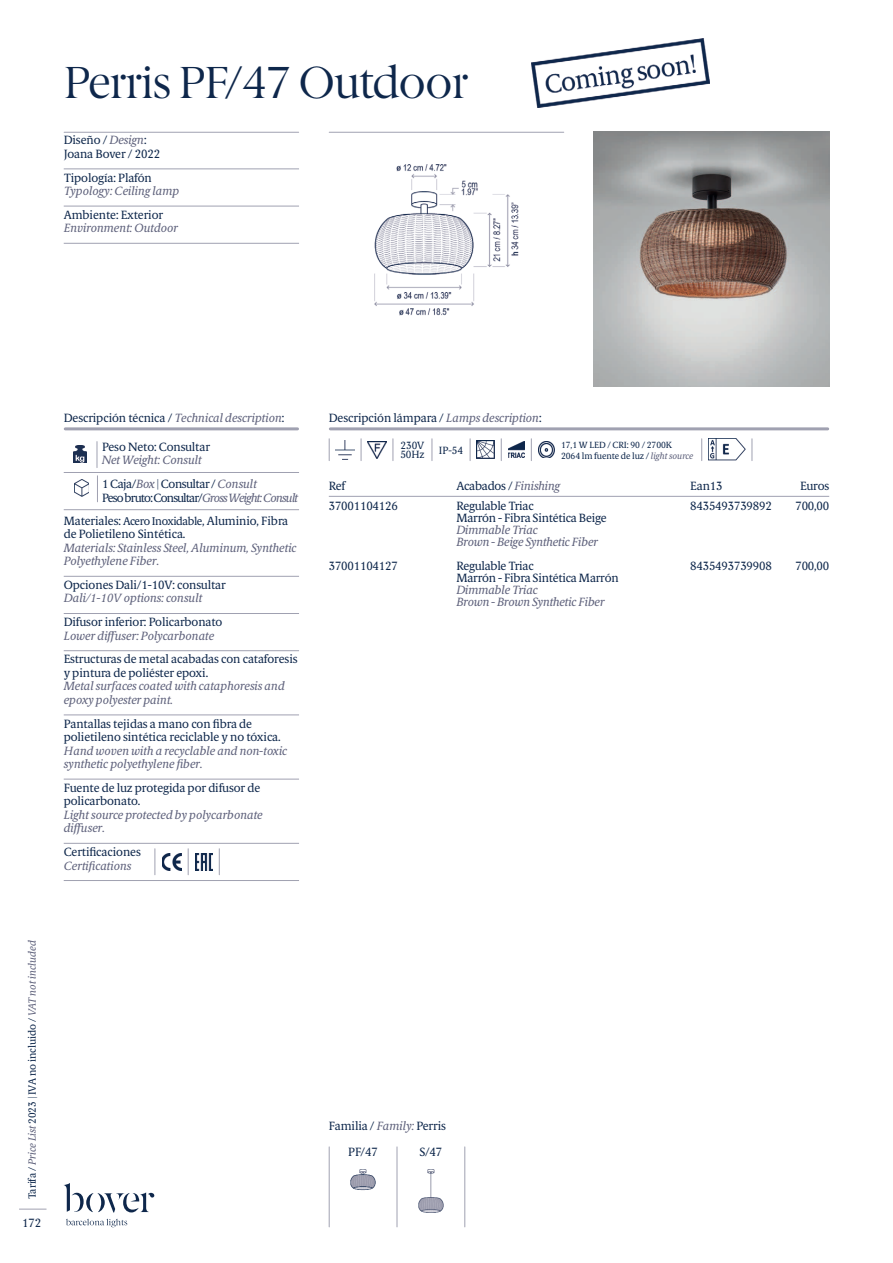
<style>
.page{position:relative;width:893px;height:1263px;background:#fff}
.page>*{position:absolute;margin:0;border:0;box-sizing:border-box;transform-origin:0 0}
.t1{font:45px "Berlingske Serif";letter-spacing:-.025em;color:#0e274b}
.t2{font:12px/13.5px "Berlingske Serif Tx";letter-spacing:-.01em;color:#0e274b}
.t3{font:italic 12px/13.5px "Berlingske Serif Tx";letter-spacing:-.01em;color:#5f627c}
.t4{font:10.5px/9px "Berlingske Serif Tx";letter-spacing:-.01em;color:#0e274b}
.t5{font:9px/10.8px "Berlingske Serif Tx";letter-spacing:-.01em;color:#0e274b}
.s1{font-style:italic;color:#5f627c}
.s2{font-style:normal;color:#0e274b}
.s3{font-size:11.25px}
</style>
<div class="page">
<hr style="left:64px;top:169px;width:235px;height:1px;background:#a0a1b1">
<hr style="left:64px;top:206px;width:235px;height:1px;background:#a0a1b1">
<hr style="left:64px;top:243px;width:235px;height:1px;background:#a0a1b1">
<hr style="left:64px;top:132px;width:235px;height:1px;background:#a0a1b1">
<hr style="left:329px;top:132px;width:235px;height:1px;background:#a0a1b1">
<img style="left:374px;top:164px;width:145px;height:152px">
<hr style="left:64px;top:472px;width:235px;height:1px;background:#a0a1b1">
<hr style="left:64px;top:509px;width:235px;height:1px;background:#a0a1b1">
<hr style="left:64px;top:576px;width:235px;height:1px;background:#a0a1b1">
<hr style="left:64px;top:613px;width:235px;height:1px;background:#a0a1b1">
<hr style="left:64px;top:650px;width:235px;height:1px;background:#a0a1b1">
<hr style="left:64px;top:715px;width:235px;height:1px;background:#a0a1b1">
<hr style="left:64px;top:779px;width:235px;height:1px;background:#a0a1b1">
<hr style="left:64px;top:843px;width:235px;height:1px;background:#a0a1b1">
<hr style="left:64px;top:880px;width:235px;height:1px;background:#a0a1b1">
<img style="left:74px;top:446px;width:13px;height:17px">
<svg style="left:97px;top:442px;width:1px;height:26px"></svg>
<img style="left:74px;top:480px;width:15px;height:17px">
<svg style="left:97px;top:476px;width:1px;height:26px"></svg>
<svg style="left:155px;top:849px;width:1px;height:26px"></svg>
<img style="left:162px;top:854px;width:19px;height:17px">
<svg style="left:188px;top:849px;width:1px;height:26px"></svg>
<img style="left:195px;top:854px;width:17px;height:17px">
<svg style="left:219px;top:849px;width:1px;height:26px"></svg>
<hr style="left:65px;top:427px;width:232px;height:3px;background:#a0a1b1">
<hr style="left:330px;top:427px;width:498px;height:3px;background:#a0a1b1">
<img style="left:477px;top:441px;width:17px;height:18px">
<svg style="left:470px;top:439px;width:1px;height:22px"></svg>
<svg style="left:432px;top:439px;width:1px;height:22px"></svg>
<svg style="left:392px;top:439px;width:1px;height:22px"></svg>
<svg style="left:329px;top:439px;width:1px;height:22px"></svg>
<svg style="left:361px;top:439px;width:1px;height:22px"></svg>
<img style="left:368px;top:441px;width:18px;height:17px">
<svg style="left:501px;top:439px;width:1px;height:22px"></svg>
<svg style="left:701px;top:439px;width:1px;height:22px"></svg>
<svg style="left:751px;top:439px;width:1px;height:22px"></svg>
<img style="left:538px;top:441px;width:17px;height:17px">
<svg style="left:531px;top:439px;width:1px;height:22px"></svg>
<img style="left:336px;top:440px;width:18px;height:19px">
<img style="left:508px;top:442px;width:16px;height:16px">
<img style="left:708px;top:439px;width:37px;height:22px">
<hr style="left:329px;top:1147px;width:1px;height:80px;background:#a0a1b1">
<hr style="left:397px;top:1147px;width:1px;height:80px;background:#a0a1b1">
<hr style="left:464px;top:1147px;width:1px;height:80px;background:#a0a1b1">
<img style="left:351px;top:1170px;width:24px;height:21px">
<img style="left:418px;top:1170px;width:25px;height:43px">
<img style="left:531px;top:38px;width:178px;height:69px">
<img style="left:594px;top:132px;width:235px;height:255px">
<svg style="left:66px;top:1219px;width:61px;height:8px"></svg>
<svg style="left:64px;top:1183px;width:90px;height:30px"></svg>
<svg style="left:19px;top:1209px;width:28px;height:1px"></svg>
<hr style="left:329px;top:496px;width:500px;height:1px;background:#a0a1b1">
<h1 class="t1" style="left:64px;top:63px;width:406px">Perris PF/47 Outdoor</h1>
<p class="t2" style="left:64px;top:134px;width:98px">Diseño / <span class="s1">Design</span>:<br>Joana Bover / 2022</p>
<p class="t2" style="left:64px;top:172px;width:90px">Tipología: Plafón</p>
<p class="t3" style="left:64px;top:185px;width:117px">Typology: Ceiling lamp</p>
<p class="t2" style="left:64px;top:209px;width:101px">Ambiente: Exterior</p>
<p class="t3" style="left:64px;top:222px;width:116px">Environment: Outdoor</p>
<p class="t2" style="left:64px;top:412px;width:222px">Descripción técnica / <span class="s1">Technical description</span>:</p>
<p class="t2" style="left:329px;top:412px;width:214px">Descripción lámpara / <span class="s1">Lamps description</span>:</p>
<p class="t4" style="left:439px;top:446px;width:26px">IP-54</p>
<p class="t5" style="left:561px;top:440px;width:134px">17,1 W LED / CRI: 90 / 2700K<br>2064 lm fuente de luz / <span class="s1">light source</span></p>
<p class="t4" style="left:400px;top:442px;width:26px">230V<br>50Hz</p>
<p class="t2" style="left:102px;top:441px;width:109px">Peso Neto: Consultar</p>
<p class="t3" style="left:102px;top:449px;width:157px;line-height:23.7px">Net Weight: Consult<br><span class="s2">1 Caja/</span>Box <span class="s2">| Consultar /</span> Consult</p>
<p class="t2" style="left:64px;top:487px;width:236px;line-height:23.1px;text-indent:38px">Peso bruto: Consultar/<span class="s1">Gross Weight: Consult<br></span>Materiales: <span class="s3">Acero Inoxidable</span>, Aluminio, Fibra</p>
<p class="t2" style="left:64px;top:528px;width:123px">de Polietileno Sintética.</p>
<p class="t3" style="left:64px;top:542px;width:235px">Materials: Stainless Steel, Aluminum, Synthetic<br>Polyethylene Fiber.</p>
<p class="t2" style="left:64px;top:579px;width:164px">Opciones Dali/1-10V: consultar</p>
<p class="t3" style="left:64px;top:593px;width:140px">Dali/1-10V options: consult</p>
<p class="t2" style="left:64px;top:616px;width:160px">Difusor inferior: Policarbonato</p>
<p class="t3" style="left:64px;top:630px;width:152px">Lower diffuser: Polycarbonate</p>
<p class="t2" style="left:64px;top:653px;width:235px">Estructuras de metal acabadas con cataforesis y pintura de poliéster epoxi.</p>
<p class="t3" style="left:64px;top:680px;width:223px">Metal surfaces coated with cataphoresis and epoxy polyester paint.</p>
<p class="t2" style="left:64px;top:718px;width:219px">Pantallas tejidas a mano con fibra de polietileno sintética reciclable y no tóxica.</p>
<p class="t3" style="left:64px;top:745px;width:225px">Hand woven with a recyclable and non-toxic synthetic polyethylene fiber.</p>
<p class="t2" style="left:64px;top:782px;width:198px">Fuente de luz protegida por difusor de policarbonato.</p>
<p class="t3" style="left:64px;top:809px;width:201px">Light source protected by polycarbonate diffuser.</p>
<p class="t2" style="left:64px;top:846px;width:79px">Certificaciones</p>
<p class="t3" style="left:64px;top:860px;width:69px">Certifications</p>
<p class="t2" style="left:329px;top:480px;width:18px">Ref</p>
<p class="t2" style="left:456px;top:480px;width:105px">Acabados / <span class="s1">Finishing</span></p>
<p class="t2" style="left:690px;top:480px;width:34px">Ean13</p>
<p class="t2" style="left:800px;top:480px;width:31px">Euros</p>
<p class="t2" style="left:329px;top:500px;width:71px">37001104126</p>
<p class="t2" style="left:456px;top:500px;width:79px">Regulable Triac</p>
<p class="t2" style="left:690px;top:500px;width:83px">8435493739892</p>
<p class="t2" style="left:795px;top:500px;width:35px">700,00</p>
<p class="t2" style="left:456px;top:512px;width:152px">Marrón - Fibra Sintética Beige</p>
<p class="t3" style="left:456px;top:525px;width:143px;line-height:12px">Dimmable Triac<br>Brown - Beige Synthetic Fiber</p>
<p class="t2" style="left:329px;top:560px;width:71px">37001104127</p>
<p class="t2" style="left:456px;top:560px;width:79px">Regulable Triac</p>
<p class="t2" style="left:690px;top:560px;width:83px">8435493739908</p>
<p class="t2" style="left:795px;top:560px;width:35px">700,00</p>
<p class="t2" style="left:456px;top:572px;width:164px">Marrón - Fibra Sintética Marrón</p>
<p class="t3" style="left:456px;top:585px;width:150px;line-height:12px">Dimmable Triac<br>Brown - Brown Synthetic Fiber</p>
<p class="t4" style="left:28px;top:1199px;width:260px;rotate:-90deg">Tarifa / <span class="s1">Price List</span> 2023 | IVA no incluido / <span class="s1">VAT not included</span></p>
<p class="t2" style="left:22px;top:1217px;width:21px">172</p>
<p class="t2" style="left:329px;top:1120px;width:119px">Familia / <span class="s1">Family:</span> Perris</p>
<p class="t2" style="left:348px;top:1146px;width:31px">PF/47</p>
<p class="t2" style="left:419px;top:1146px;width:25px">S/47</p>
</div>
